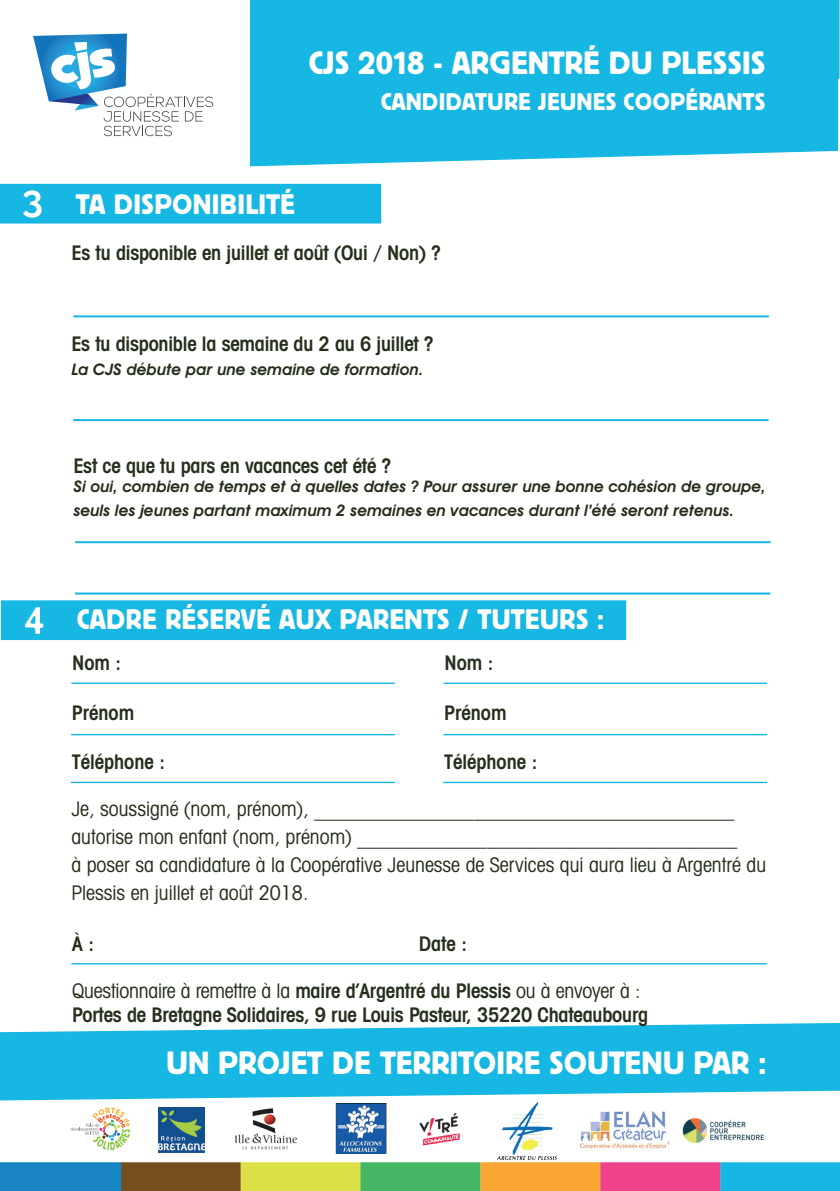
<style>
.page{position:relative;width:840px;height:1191px;background:#fff}
.page>*{position:absolute;margin:0;border:0;box-sizing:border-box;transform-origin:0 0}
.t1{font:32px "Block BE";letter-spacing:.02em;color:#fff}
.t2{font:28px "Block BE";letter-spacing:.03em;color:#fff}
.t3{font:24px "Block BE";letter-spacing:.03em;color:#fff}
.t4{font:600 condensed 20px/24px "Avant Garde IT Cby BT";letter-spacing:-.01em;color:#252f1b}
.t5{font:condensed 20px/28px "Avant Garde IT Cby BT";color:#252f1b}
.t6{font:italic 600 16px/24px "Avant Garde IT Cby BT";color:#252f1b}
.s1{font-size:40px}
.s2{font-weight:400}
</style>
<div class="page">
<div style="left:719px;top:1162px;width:120px;height:29px;background:#16b7e2;border:1px solid #16b7e2"></div>
<div style="left:600px;top:1162px;width:119px;height:29px;background:#ee438c;border:1px solid #ee438c"></div>
<div style="left:480px;top:1162px;width:120px;height:29px;background:#f9a634;border:1px solid #f9a634"></div>
<div style="left:360px;top:1162px;width:120px;height:29px;background:#45b764;border:1px solid #45b764"></div>
<div style="left:240px;top:1162px;width:120px;height:29px;background:#dce047;border:1px solid #dce047"></div>
<div style="left:121px;top:1162px;width:119px;height:29px;background:#754f1e;border:1px solid #754f1e"></div>
<div style="left:0;top:1162px;width:121px;height:29px;background:#1785c2;border:1px solid #1785c2"></div>
<svg style="left:71px;top:1107px;width:59px;height:43px"></svg>
<svg style="left:104px;top:1124px;width:12px;height:12px"></svg>
<img style="left:158px;top:1107px;width:46px;height:45px">
<img style="left:234px;top:1108px;width:63px;height:42px">
<img style="left:335px;top:1103px;width:52px;height:50px">
<img style="left:419px;top:1112px;width:41px;height:34px">
<img style="left:497px;top:1102px;width:59px;height:58px">
<img style="left:580px;top:1111px;width:89px;height:37px">
<img style="left:682px;top:1118px;width:83px;height:25px">
<svg style="left:0;top:1023px;width:839px;height:78px;background:#33c0e5"></svg>
<div style="left:250px;top:0;width:588px;height:167px;background:#16b7e2"></div>
<svg style="left:33px;top:34px;width:180px;height:102px"></svg>
<div style="left:0;top:184px;width:380px;height:39px;background:#16b7e2"></div>
<hr style="left:73px;top:315px;width:695px;height:2px;background:#16b7e2">
<hr style="left:73px;top:419px;width:695px;height:2px;background:#16b7e2">
<hr style="left:75px;top:541px;width:695px;height:2px;background:#16b7e2">
<hr style="left:75px;top:592px;width:695px;height:2px;background:#16b7e2">
<div style="left:2px;top:601px;width:623px;height:38px;background:#16b7e2"></div>
<div style="left:1px;top:600px;width:625px;height:40px;border:1px solid #16b7e2"></div>
<hr style="left:71px;top:682px;width:323px;height:2px;background:#16b7e2">
<hr style="left:71px;top:734px;width:323px;height:1px;background:#16b7e2">
<hr style="left:71px;top:781px;width:323px;height:2px;background:#16b7e2">
<hr style="left:443px;top:682px;width:323px;height:2px;background:#16b7e2">
<hr style="left:443px;top:734px;width:323px;height:1px;background:#16b7e2">
<hr style="left:443px;top:781px;width:323px;height:2px;background:#16b7e2">
<hr style="left:71px;top:963px;width:695px;height:1px;background:#16b7e2">
<h1 class="t1" style="left:309px;top:45px;width:457px">CJS 2018 - ARGENTRÉ DU PLESSIS</h1>
<p class="t3" style="left:381px;top:88px;width:385px">CANDIDATURE JEUNES COOPÉRANTS</p>
<h2 class="t2" style="left:22px;top:188px;width:273px"><span class="s1">3</span> TA DISPONIBILITÉ</h2>
<p class="t4" style="left:72px;top:240px;width:370px">Es tu disponible en juillet et août (Oui / Non) ?</p>
<p class="t4" style="left:71px;top:331px;width:363px">Es tu disponible la semaine du 2 au 6 juillet ?</p>
<p class="t6" style="left:71px;top:357px;width:353px">La CJS débute par une semaine de formation.</p>
<p class="t4" style="left:73px;top:453px;width:319px">Est ce que tu pars en vacances cet été ?</p>
<p class="t6" style="left:73px;top:474px;width:693px">Si oui, combien de temps et à quelles dates ? Pour assurer une bonne cohésion de groupe, seuls les jeunes partant maximum 2 semaines en vacances durant l’été seront retenus.</p>
<h2 class="t2" style="left:24px;top:604px;width:581px"><span class="s1">4</span> CADRE RÉSERVÉ AUX PARENTS / TUTEURS :</h2>
<p class="t4" style="left:72px;top:651px;width:50px">Nom :</p>
<p class="t4" style="left:72px;top:701px;width:64px">Prénom</p>
<p class="t4" style="left:72px;top:750px;width:95px">Téléphone :</p>
<p class="t4" style="left:444px;top:651px;width:50px">Nom :</p>
<p class="t4" style="left:444px;top:701px;width:64px">Prénom</p>
<p class="t4" style="left:444px;top:750px;width:95px">Téléphone :</p>
<p class="t5" style="left:71px;top:795px;width:696px">Je, soussigné (nom, prénom), __________________________________________ autorise mon enfant (nom, prénom) ______________________________________<br>à poser sa candidature à la Coopérative Jeunesse de Services qui aura lieu à Argentré du Plessis en juillet et août 2018.</p>
<p class="t4" style="left:72px;top:931px;width:23px">À :</p>
<p class="t4" style="left:418px;top:931px;width:50px">Date :</p>
<p class="t4" style="left:72px;top:978px;width:577px"><span class="s2">Questionnaire à remettre à la</span> maire d’Argentré du Plessis <span class="s2">ou à envoyer à :<br></span>Portes de Bretagne Solidaires, 9 rue Louis Pasteur, 35220 Chateaubourg</p>
<h1 class="t1" style="left:166px;top:1044px;width:601px">UN PROJET DE TERRITOIRE SOUTENU PAR :</h1>
</div>
